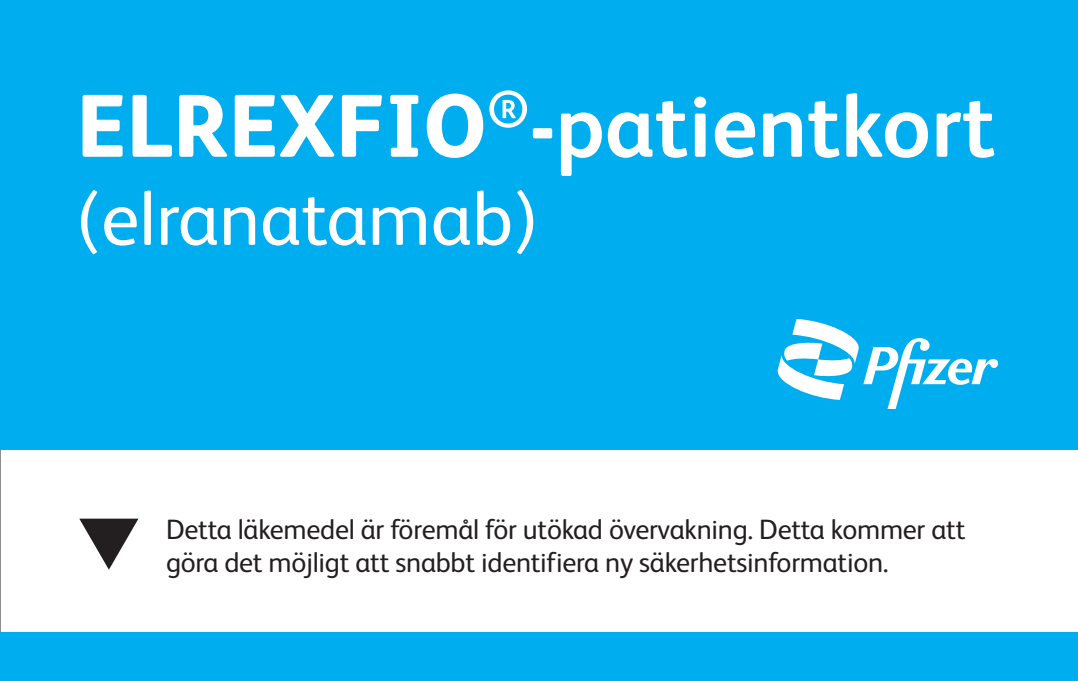
<style>
.page{position:relative;width:1078px;height:681px;background:#fff}
.page>*{position:absolute;margin:0;border:0;box-sizing:border-box;transform-origin:0 0}
.t1{font:700 89.2px "FS Albert";color:#fff}
.t2{font:76.4px "FS Albert";color:#fff}
.t3{font:28px/33.6px "FS Albert";letter-spacing:-.01em;color:#231f20}
.s1{font-weight:800}
</style>
<div class="page">
<hr style="left:0;top:0;width:1px;height:680px;background:#231f20">
<div style="left:0;top:0;width:1077px;height:449px;background:#00aeef"></div>
<svg style="left:79px;top:518px;width:60px;height:52px"></svg>
<svg style="left:777px;top:319px;width:220px;height:90px"></svg>
<div style="left:0;top:632px;width:1077px;height:48px;background:#00aeef"></div>
<p class="t1" style="left:76px;top:74px;width:920px"><span class="s1">ELREXFIO</span><sup>®</sup>-patientkort</p>
<p class="t2" style="left:76px;top:175px;width:463px">(elranatamab)</p>
<p class="t3" style="left:166px;top:511px;width:800px">Detta läkemedel är föremål för utökad övervakning. Detta kommer att göra det möjligt att snabbt identifiera ny säkerhetsinformation.</p>
</div>
